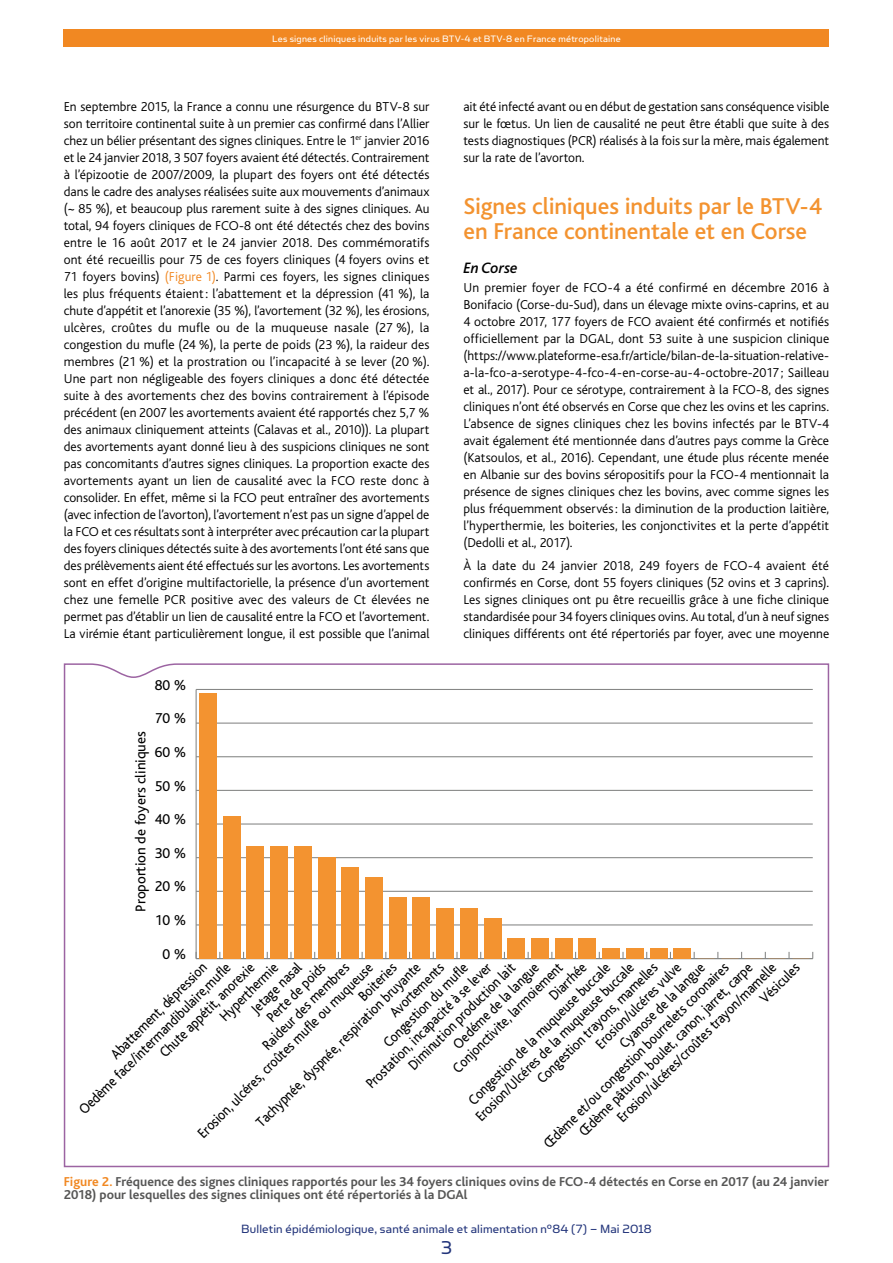
<style>
.page{position:relative;width:893px;height:1263px;background:#fff}
.page>*{position:absolute;margin:0;border:0;box-sizing:border-box;transform-origin:0 0}
.ST1{font:500 24px/24.5px "Bliss";letter-spacing:-.005em;color:#f39330}
.t1{font:21px "Simian Text Orangutan";color:#23357b}
.ST2{font:italic 500 15.75px "Bliss";letter-spacing:-.005em;color:#000}
.t2{font:15px/16.8px "Bliss";color:#000;scale:.89 1}
.t3{font:15px "Bliss";color:#000}
.t4{font:14.85px "Bliss";color:#000}
.TEXTE_COURANT{font:300 13.5px/17px "Bliss";color:#000;text-align:justify}
.Titre_tablo-Fig_FR{font:700 13.5px/13.5px "Bliss";color:#565655}
.t5{font:13.5px "Simian Text Orangutan";letter-spacing:.01em;color:#23357b}
.t6{font:10.5px "Simian Text Orangutan";letter-spacing:.02em;color:#fff}
.s1{color:#f18822}
</style>
<div class="page">
<div style="left:64px;top:30px;width:765px;height:17px;background:#f18822"></div>
<svg style="left:63px;top:663px;width:767px;height:505px"></svg>
<p class="t6" style="left:272px;top:33px;width:350px">Les signes cliniques induits par les virus BTV-4 et BTV-8 en France métropolitaine</p>
<p class="TEXTE_COURANT" style="left:64px;top:98px;width:367px">En septembre 2015, la France a connu une résurgence du BTV-8 sur son territoire continental suite à un premier cas confirmé dans l’Allier chez un bélier présentant des signes cliniques. Entre le 1<sup>er</sup> janvier 2016 et le 24 janvier 2018, 3 507 foyers avaient été détectés. Contrairement à l’épizootie de 2007/2009, la plupart des foyers ont été détectés dans le cadre des analyses réalisées suite aux mouvements d’animaux (~ 85 %), et beaucoup plus rarement suite à des signes cliniques. Au total, 94 foyers cliniques de FCO-8 ont été détectés chez des bovins entre le 16 août 2017 et le 24 janvier 2018. Des commémoratifs ont été recueillis pour 75 de ces foyers cliniques (4 foyers ovins et 71 foyers bovins) <span class="s1">(Figure 1)</span>. Parmi ces foyers, les signes cliniques les plus fréquents étaient: l’abattement et la dépression (41 %), la chute d’appétit et l’anorexie (35 %), l’avortement (32 %), les érosions, ulcères, croûtes du mufle ou de la muqueuse nasale (27 %), la congestion du mufle (24 %), la perte de poids (23 %), la raideur des membres (21 %) et la prostration ou l’incapacité à se lever (20 %).<br>Une part non négligeable des foyers cliniques a donc été détectée suite à des avortements chez des bovins contrairement à l’épisode précédent (en 2007 les avortements avaient été rapportés chez 5,7 % des animaux cliniquement atteints (Calavas et al., 2010)). La plupart des avortements ayant donné lieu à des suspicions cliniques ne sont pas concomitants d’autres signes cliniques. La proportion exacte des avortements ayant un lien de causalité avec la FCO reste donc à consolider. En effet, même si la FCO peut entraîner des avortements (avec infection de l’avorton), l’avortement n’est pas un signe d’appel de la FCO et ces résultats sont à interpréter avec précaution car la plupart des foyers cliniques détectés suite à des avortements l’ont été sans que des prélèvements aient été effectués sur les avortons. Les avortements sont en effet d’origine multifactorielle, la présence d’un avortement chez une femelle PCR positive avec des valeurs de Ct élevées ne permet pas d’établir un lien de causalité entre la FCO et l’avortement.<br>La virémie étant particulièrement longue, il est possible que l’animal</p>
<p class="TEXTE_COURANT" style="left:463px;top:98px;width:367px">ait été infecté avant ou en début de gestation sans conséquence visible sur le fœtus. Un lien de causalité ne peut être établi que suite à des tests diagnostiques (PCR) réalisés à la fois sur la mère, mais également sur la rate de l’avorton.</p>
<p class="ST1" style="left:463px;top:194px;width:360px">Signes cliniques induits par le BTV-4 en France continentale et en Corse</p>
<p class="ST2" style="left:463px;top:259px;width:56px">En Corse</p>
<p class="TEXTE_COURANT" style="left:463px;top:279px;width:367px">Un premier foyer de FCO-4 a été confirmé en décembre 2016 à Bonifacio (Corse-du-Sud), dans un élevage mixte ovins-caprins, et au 4 octobre 2017, 177 foyers de FCO avaient été confirmés et notifiés officiellement par la DGAL, dont 53 suite à une suspicion clinique (https://www.plateforme-esa.fr/article/bilan-de-la-situation-relative&shy;a-la-fco-a-serotype-4-fco-4-en-corse-au-4-octobre-2017; Sailleau et al., 2017). Pour ce sérotype, contrairement à la FCO-8, des signes cliniques n’ont été observés en Corse que chez les ovins et les caprins.<br>L’absence de signes cliniques chez les bovins infectés par le BTV-4 avait également été mentionnée dans d’autres pays comme la Grèce (Katsoulos, et al., 2016). Cependant, une étude plus récente menée en Albanie sur des bovins séropositifs pour la FCO-4 mentionnait la présence de signes cliniques chez les bovins, avec comme signes les plus fréquemment observés: la diminution de la production laitière, l’hyperthermie, les boiteries, les conjonctivites et la perte d’appétit (Dedolli et al., 2017).</p>
<p class="TEXTE_COURANT" style="left:463px;top:557px;width:367px">À la date du 24 janvier 2018, 249 foyers de FCO-4 avaient été confirmés en Corse, dont 55 foyers cliniques (52 ovins et 3 caprins).<br>Les signes cliniques ont pu être recueillis grâce à une fiche clinique standardisée pour 34 foyers cliniques ovins. Au total, d’un à neuf signes cliniques différents ont été répertoriés par foyer, avec une moyenne</p>
<p class="t3" style="left:155px;top:677px;width:33px">80 %</p>
<p class="t3" style="left:155px;top:710px;width:33px">70 %</p>
<p class="t4" style="left:133px;top:912px;width:182px;rotate:-90deg">Proportion de foyers cliniques</p>
<p class="t3" style="left:155px;top:744px;width:33px">60 %</p>
<p class="t3" style="left:155px;top:778px;width:33px">50 %</p>
<p class="t3" style="left:155px;top:811px;width:33px">40 %</p>
<p class="t3" style="left:155px;top:845px;width:33px">30 %</p>
<p class="t3" style="left:155px;top:879px;width:33px">20 %</p>
<p class="t3" style="left:155px;top:912px;width:33px">10 %</p>
<p class="t3" style="left:163px;top:946px;width:25px">0 %</p>
<p class="t2" style="left:248px;top:1005px;width:75px;rotate:-45deg">Jetage nasal</p>
<p class="t2" style="left:405px;top:1061px;width:164px;rotate:-45deg">Diminution production lait</p>
<p class="t2" style="left:449px;top:1064px;width:169px;rotate:-45deg">Conjonctivite, larmoiement</p>
<p class="t2" style="left:363px;top:1080px;width:194px;rotate:-45deg">Prostation, incapacité à se lever</p>
<p class="t2" style="left:540px;top:1140px;width:288px;rotate:-45deg">Œdème et/ou congestion bourrelets coronaires</p>
<p class="t2" style="left:534px;top:1075px;width:186px;rotate:-45deg">Congestion trayons, mamelles</p>
<p class="t2" style="left:259px;top:1042px;width:132px;rotate:-45deg">Raideur des membres</p>
<p class="t2" style="left:756px;top:995px;width:58px;rotate:-45deg">Vésicules</p>
<p class="t2" style="left:263px;top:1013px;width:88px;rotate:-45deg">Perte de poids</p>
<p class="t2" style="left:386px;top:1009px;width:81px;rotate:-45deg">Avortements</p>
<p class="t2" style="left:355px;top:993px;width:55px;rotate:-45deg">Boiteries</p>
<p class="t2" style="left:614px;top:1114px;width:247px;rotate:-45deg">Erosion/ulcéres/croûtes trayon/mamelle</p>
<p class="t2" style="left:576px;top:1128px;width:269px;rotate:-45deg">Œdème pâturon, boulet, canon, jarret, carpe</p>
<p class="t2" style="left:194px;top:1130px;width:272px;rotate:-45deg">Erosion, ulcéres, croûtes mufle ou muqueuse</p>
<p class="t2" style="left:604px;top:1028px;width:130px;text-indent:-17px;rotate:-45deg">Erosion/ulcéres vulve<br>Cyanose de la langue</p>
<p class="t2" style="left:253px;top:1119px;width:255px;rotate:-45deg">Tachypnée, dyspnée, respiration bruyante</p>
<p class="t2" style="left:76px;top:1106px;width:235px;rotate:-45deg">Oedème face/intermandibulaire,mufle</p>
<p class="t2" style="left:546px;top:992px;width:54px;rotate:-45deg">Diarrhée</p>
<p class="t2" style="left:450px;top:1040px;width:130px;rotate:-45deg">Oedéme de la langue</p>
<p class="t2" style="left:472px;top:1113px;width:246px;rotate:-45deg">Erosion/Ulcéres de la muqueuse buccale</p>
<p class="t2" style="left:380px;top:1039px;width:128px;rotate:-45deg">Congestion du mufle</p>
<p class="t2" style="left:465px;top:1096px;width:219px;rotate:-45deg">Congestion de la muqueuse buccale</p>
<p class="t2" style="left:216px;top:1013px;width:87px;rotate:-45deg">Hyperthermie</p>
<p class="t2" style="left:156px;top:1049px;width:144px;rotate:-45deg">Chute appétit, anorexie</p>
<p class="t2" style="left:107px;top:1051px;width:147px;rotate:-45deg">Abattement, dépression</p>
<p class="Titre_tablo-Fig_FR" style="left:64px;top:1175px;width:767px"><span class="s1">Figure 2.</span> Fréquence des signes cliniques rapportés pour les 34 foyers cliniques ovins de FCO-4 détectés en Corse en 2017 (au 24 janvier<br>2018) pour lesquelles des signes cliniques ont été répertoriés à la DGAl</p>
<p class="t5" style="left:241px;top:1221px;width:412px">Bulletin épidémiologique, santé animale et alimentation n°84 (7) – Mai 2018</p>
<p class="t1" style="left:441px;top:1236px;width:12px">3</p>
</div>
